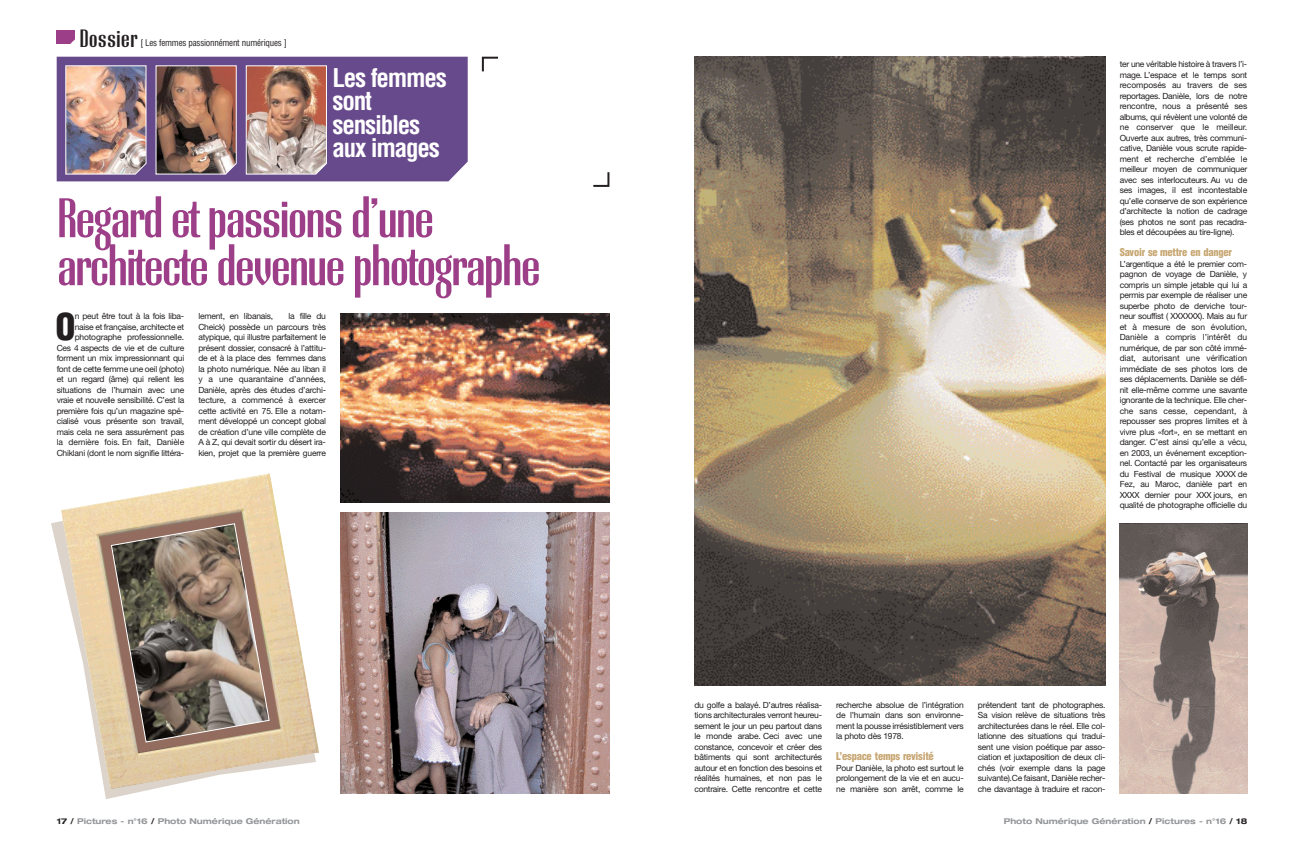
<style>
.page{position:relative;width:1303px;height:850px;background:#fff}
.page>*{position:absolute;margin:0;border:0;box-sizing:border-box;transform-origin:0 0}
.t1{font:58px/48px "Cg Radiant Bd Ex Cd";letter-spacing:-.04em;color:#9d3f88}
.t2{font:900 condensed 36.1px "Helvetica";color:#231f20}
.t3{font:26.1px "Cg Radiant Bd Ex Cd";color:#231f20}
.t4{font:700 condensed 25.1px/23.1px "Helvetica";letter-spacing:-.05em;color:#fff}
.t5{font:900 condensed 10.5px "Helvetica";letter-spacing:-.025em;color:#c7a671}
.t6{font:condensed 9px "Helvetica";letter-spacing:-.025em;color:#231f20}
.t7{font:8.5px/10.5px "Helvetica Neue";letter-spacing:-.03em;color:#231f20;text-align:justify}
.t8{font:700 expanded 8px "Helvetica Neue";color:#939598}
.s1{font-family:"Helvetica Neue";font-stretch:normal}
.s2{color:#231f20}
</style>
<div class="page">
<img style="left:340px;top:313px;width:269px;height:189px">
<img style="left:340px;top:513px;width:269px;height:281px">
<svg style="left:51px;top:521px;width:101px;height:278px"></svg>
<svg style="left:481px;top:56px;width:17px;height:16px"></svg>
<svg style="left:593px;top:172px;width:17px;height:15px"></svg>
<img style="left:694px;top:57px;width:412px;height:629px">
<img style="left:1120px;top:523px;width:127px;height:271px">
<div style="left:57px;top:57px;width:411px;height:124px;background:#674a8b"></div>
<img style="left:65px;top:65px;width:82px;height:110px">
<img style="left:156px;top:65px;width:81px;height:110px">
<img style="left:246px;top:65px;width:81px;height:110px">
<img style="left:57px;top:30px;width:17px;height:14px">
<img style="left:61px;top:473px;width:258px;height:316px">
<svg style="left:111px;top:523px;width:159px;height:220px;background:#8d7c6c"></svg>
<h3 class="t3" style="left:79px;top:29px;width:60px">Dossier</h3>
<p class="t6" style="left:141px;top:39px;width:148px"><span class="s1">[</span> Les femmes passionnément numériques ]</p>
<h3 class="t4" style="left:333px;top:69px;width:116px">Les femmes sont sensibles aux images</h3>
<h1 class="t1" style="left:57px;top:199px;width:486px">Regard et passions d’une architecte devenue photographe</h1>
<h2 class="t2" style="left:56px;top:313px;width:22px">O</h2>
<p class="t7" style="left:57px;top:312px;width:129px;text-align:right">n peut être tout à la fois liba&shy;naise et française, architecte et photographe professionnelle.<br>Ces 4 aspects de vie et de culture forment un mix impressionnant qui font de cette femme une oeil (photo) et un regard (âme) qui relient les situations de l’humain avec une vraie et nouvelle sensibilité. C’est la première fois qu’un magazine spé&shy;cialisé vous présente son travail, mais cela ne sera assurément pas la dernière fois. En fait, Danièle Chiklani (dont le nom signifie littéra-</p>
<p class="t7" style="left:198px;top:312px;width:76px">lement, en libanais,</p>
<p class="t7" style="left:198px;top:312px;width:129px;text-indent:90px">la fille du Cheick) possède un parcours très atypique, qui illustre parfaitement le présent dossier, consacré à l’attitu&shy;de et à la place des femmes dans la photo numérique. Née au liban il y a une quarantaine d’années, Danièle, après des études d’archi&shy;tecture, a commencé à exercer cette activité en 75. Elle a notam&shy;ment développé un concept global de création d’une ville complète de A à Z, qui devait sortir du désert ira&shy;kien, projet que la première guerre</p>
<p class="t8" style="left:57px;top:818px;width:245px"><span class="s2">17 /</span> Pictures - n°16 <span class="s2">/</span> Photo Numérique Génération</p>
<p class="t7" style="left:1120px;top:60px;width:129px">ter une véritable histoire à travers l’i&shy;mage. L’espace et le temps sont recomposés au travers de ses reportages. Danièle, lors de notre rencontre, nous a présenté ses albums, qui révèlent une volonté de ne conserver que le meilleur.<br>Ouverte aux autres, très communi&shy;cative, Danièle vous scrute rapide&shy;ment et recherche d’emblée le meilleur moyen de communiquer avec ses interlocuteurs. Au vu de ses images, il est incontestable qu’elle conserve de son expérience d’architecte la notion de cadrage (ses photos ne sont pas recadra&shy;bles et découpées au tire-ligne).</p>
<p class="t5" style="left:1120px;top:248px;width:114px">Savoir se mettre en danger</p>
<p class="t7" style="left:1120px;top:259px;width:129px">L’argentique a été le premier com&shy;pagnon de voyage de Danièle, y compris un simple jetable qui lui a permis par exemple de réaliser une superbe photo de derviche tour&shy;neur souffist ( XXXXXX). Mais au fur et à mesure de son évolution, Danièle a compris l’intérêt du numérique, de par son côté immé&shy;diat, autorisant une vérification immédiate de ses photos lors de ses déplacements. Danièle se défi&shy;nit elle-même comme une savante ignorante de la technique. Elle cher&shy;che sans cesse, cependant, à repousser ses propres limites et à vivre plus «fort», en se mettant en danger. C’est ainsi qu’elle a vécu, en 2003, un événement exception&shy;nel. Contacté par les organisateurs du Festival de musique XXXX de Fez, au Maroc, danièle part en XXXX dernier pour XXX jours, en qualité de photographe officielle du</p>
<p class="t7" style="left:694px;top:700px;width:129px">du golfe a balayé. D’autres réalisa&shy;tions architecturales verront heureu&shy;sement le jour un peu partout dans le monde arabe. Ceci avec une constance, concevoir et créer des bâtiments qui sont architecturés autour et en fonction des besoins et réalités humaines, et non pas le contraire. Cette rencontre et cette</p>
<p class="t7" style="left:836px;top:700px;width:129px">recherche absolue de l’intégration de l’humain dans son environne&shy;ment la pousse irrésistiblement vers la photo dès 1978.</p>
<p class="t5" style="left:836px;top:752px;width:99px">L’espace temps revisité</p>
<p class="t7" style="left:836px;top:763px;width:129px">Pour Danièle, la photo est surtout le prolongement de la vie et en aucu&shy;ne manière son arrêt, comme le</p>
<p class="t7" style="left:978px;top:700px;width:129px">prétendent tant de photographes.<br>Sa vision relève de situations très architecturées dans le réel. Elle col&shy;lationne des situations qui tradui&shy;sent une vision poétique par asso&shy;ciation et juxtaposition de deux cli&shy;chés (voir exemple dans la page suivante).Ce faisant, Danièle recher&shy;che davantage à traduire et racon-</p>
<p class="t8" style="left:1004px;top:818px;width:245px">Photo Numérique Génération <span class="s2">/</span> Pictures - n°16 <span class="s2">/ 18</span></p>
</div>
